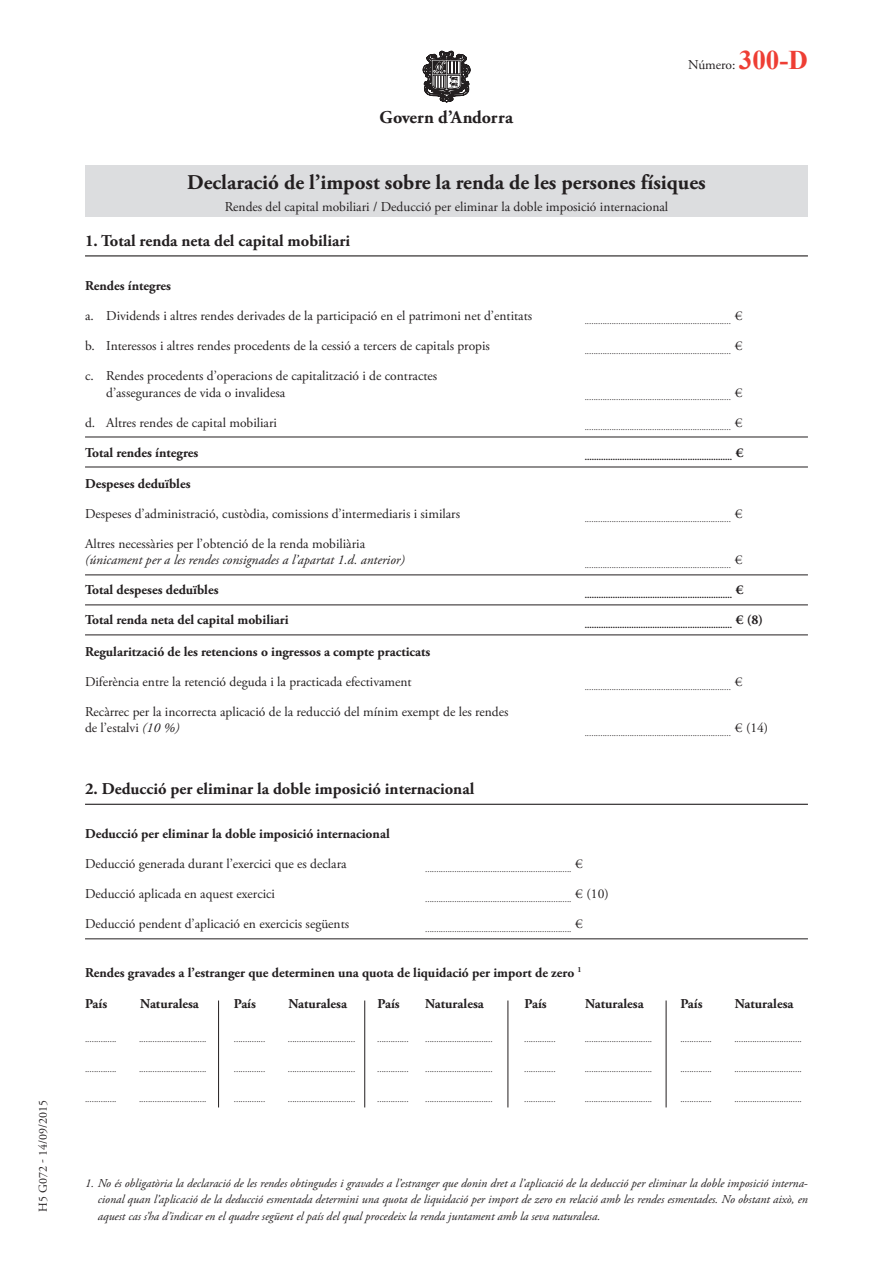
<style>
.page{position:relative;width:893px;height:1263px;background:#fff}
.page>*{position:absolute;margin:0;border:0;box-sizing:border-box;transform-origin:0 0}
.t1{font:700 21px "Adobe Garamond Pro";color:#231f20}
.t2{font:700 18px "Adobe Garamond Pro";color:#231f20}
.t3{font:700 16.5px "Adobe Garamond Pro";color:#231f20}
.t4{font:13.5px/16.5px "Adobe Garamond Pro";color:#231f20}
.t5{font:700 13.5px "Adobe Garamond Pro";color:#231f20}
.t6{font:italic 13.5px "Adobe Garamond Pro";color:#231f20}
.t7{font:italic 12px/16.5px "Adobe Garamond Pro";color:#231f20;text-align:justify}
.t8{font:12px "Adobe Garamond Pro";color:#231f20}
.t9{font:9px "Adobe Garamond Pro";color:#231f20}
.t10{font:700 9px "Adobe Garamond Pro";color:#231f20}
.s1{font-family:"Times New Roman";font-weight:700;font-size:27px;color:#ee3e34}
.s2{font-style:italic}
</style>
<div class="page">
<div style="left:85px;top:166px;width:723px;height:51px;background:#dcdddf"></div>
<svg style="left:423px;top:51px;width:48px;height:52px"></svg>
<hr style="left:85px;top:255px;width:723px;height:1px;background:#231f20">
<hr style="left:85px;top:437px;width:723px;height:1px;background:#231f20">
<hr style="left:85px;top:467px;width:723px;height:1px;background:#231f20">
<hr style="left:85px;top:575px;width:723px;height:1px;background:#231f20">
<hr style="left:85px;top:605px;width:723px;height:1px;background:#231f20">
<hr style="left:85px;top:635px;width:723px;height:1px;background:#231f20">
<hr style="left:85px;top:804px;width:723px;height:1px;background:#231f20">
<hr style="left:85px;top:938px;width:723px;height:1px;background:#231f20">
<hr style="left:218px;top:1000px;width:1px;height:107px;background:#231f20">
<hr style="left:364px;top:1000px;width:1px;height:107px;background:#231f20">
<hr style="left:508px;top:1000px;width:1px;height:107px;background:#231f20">
<hr style="left:666px;top:1000px;width:1px;height:107px;background:#231f20">
<h3 class="t8" style="left:36px;top:1212px;width:113px;rotate:-90deg">H5 G072 - 14/09/2015</h3>
<h2 class="t2" style="left:379px;top:106px;width:135px">Govern d’Andorra</h2>
<h3 class="t4" style="left:688px;top:57px;width:121px">Número: <span class="s1">300-D</span></h3>
<h1 class="t1" style="left:187px;top:170px;width:520px">Declaració de l’impost sobre la renda de les persones físiques</h1>
<h3 class="t4" style="left:225px;top:199px;width:445px">Rendes del capital mobiliari / Deducció per eliminar la doble imposició internacional</h3>
<h3 class="t3" style="left:85px;top:231px;width:267px">1. Total renda neta del capital mobiliari</h3>
<h3 class="t5" style="left:85px;top:278px;width:87px">Rendes íntegres</h3>
<h3 class="t4" style="left:85px;top:308px;width:449px">a. Dividends i altres rendes derivades de la participació en el patrimoni net d’entitats</h3>
<p class="t9" style="left:585px;top:315px;width:159px">................................................................. <sup>€</sup></p>
<h3 class="t4" style="left:85px;top:338px;width:406px">b. Interessos i altres rendes procedents de la cessió a tercers de capitals propis</h3>
<p class="t9" style="left:585px;top:345px;width:159px">................................................................. <sup>€</sup></p>
<h3 class="t4" style="left:106px;top:368px;width:332px;text-indent:-21px">c. Rendes procedents d’operacions de capitalització i de contractes d’assegurances de vida o invalidesa</h3>
<p class="t9" style="left:585px;top:392px;width:159px">................................................................. <sup>€</sup></p>
<h3 class="t4" style="left:85px;top:414px;width:193px">d. Altres rendes de capital mobiliari</h3>
<p class="t9" style="left:585px;top:422px;width:159px">................................................................. <sup>€</sup></p>
<h3 class="t5" style="left:85px;top:444px;width:115px">Total rendes íntegres</h3>
<p class="t10" style="left:585px;top:452px;width:161px">............................................................... <sup>€</sup></p>
<h3 class="t5" style="left:85px;top:476px;width:107px">Despeses deduïbles</h3>
<h3 class="t4" style="left:85px;top:506px;width:377px">Despeses d’administració, custòdia, comissions d’intermediaris i similars</h3>
<p class="t9" style="left:585px;top:513px;width:159px">................................................................. <sup>€</sup></p>
<h3 class="t4" style="left:85px;top:536px;width:282px">Altres necessàries per l’obtenció de la renda mobiliària</h3>
<h3 class="t6" style="left:85px;top:552px;width:321px">(únicament per a les rendes consignades a l’apartat 1.d. anterior)</h3>
<p class="t9" style="left:585px;top:560px;width:159px">................................................................. <sup>€</sup></p>
<h3 class="t5" style="left:85px;top:582px;width:135px">Total despeses deduïbles</h3>
<p class="t10" style="left:585px;top:590px;width:161px">............................................................... <sup>€</sup></p>
<h3 class="t5" style="left:85px;top:612px;width:205px">Total renda neta del capital mobiliari</h3>
<p class="t10" style="left:585px;top:620px;width:180px">............................................................... <sup>€</sup> <sup>(8)</sup></p>
<h3 class="t5" style="left:85px;top:644px;width:347px">Regularització de les retencions o ingressos a compte practicats</h3>
<h3 class="t4" style="left:85px;top:674px;width:328px">Diferència entre la retenció deguda i la practicada efectivament</h3>
<p class="t9" style="left:585px;top:681px;width:159px">................................................................. <sup>€</sup></p>
<h3 class="t4" style="left:85px;top:704px;width:425px">Recàrrec per la incorrecta aplicació de la reducció del mínim exempt de les rendes de l’estalvi <span class="s2">(10 %)</span></h3>
<p class="t9" style="left:585px;top:728px;width:185px">................................................................. <sup>€</sup> <sup>(14)</sup></p>
<h3 class="t3" style="left:85px;top:779px;width:391px">2. Deducció per eliminar la doble imposició internacional</h3>
<h3 class="t5" style="left:85px;top:826px;width:306px">Deducció per eliminar la doble imposició internacional</h3>
<h3 class="t4" style="left:85px;top:856px;width:263px">Deducció generada durant l’exercici que es declara</h3>
<p class="t9" style="left:425px;top:864px;width:159px">................................................................. <sup>€</sup></p>
<h3 class="t4" style="left:85px;top:886px;width:192px">Deducció aplicada en aquest exercici</h3>
<p class="t9" style="left:425px;top:894px;width:185px">................................................................. <sup>€</sup> <sup>(10)</sup></p>
<h3 class="t4" style="left:85px;top:916px;width:266px">Deducció pendent d’aplicació en exercicis següents</h3>
<p class="t9" style="left:425px;top:924px;width:159px">................................................................. <sup>€</sup></p>
<h3 class="t5" style="left:85px;top:964px;width:498px">Rendes gravades a l’estranger que determinen una quota de liquidació per import de zero <sup>1</sup></h3>
<h3 class="t5" style="left:85px;top:996px;width:24px">País</h3>
<h3 class="t5" style="left:140px;top:996px;width:60px">Naturalesa</h3>
<h3 class="t5" style="left:234px;top:996px;width:24px">País</h3>
<h3 class="t5" style="left:288px;top:996px;width:60px">Naturalesa</h3>
<h3 class="t5" style="left:378px;top:996px;width:24px">País</h3>
<h3 class="t5" style="left:425px;top:996px;width:60px">Naturalesa</h3>
<h3 class="t5" style="left:525px;top:996px;width:24px">País</h3>
<h3 class="t5" style="left:585px;top:996px;width:60px">Naturalesa</h3>
<h3 class="t5" style="left:680px;top:996px;width:24px">País</h3>
<h3 class="t5" style="left:735px;top:996px;width:60px">Naturalesa</h3>
<p class="t9" style="left:85px;top:1034px;width:33px">..............</p>
<p class="t9" style="left:139px;top:1034px;width:69px">..............................</p>
<p class="t9" style="left:234px;top:1034px;width:33px">..............</p>
<p class="t9" style="left:288px;top:1034px;width:69px">..............................</p>
<p class="t9" style="left:377px;top:1034px;width:33px">..............</p>
<p class="t9" style="left:425px;top:1034px;width:69px">..............................</p>
<p class="t9" style="left:524px;top:1034px;width:33px">..............</p>
<p class="t9" style="left:585px;top:1034px;width:69px">..............................</p>
<p class="t9" style="left:680px;top:1034px;width:33px">..............</p>
<p class="t9" style="left:734px;top:1034px;width:69px">..............................</p>
<p class="t9" style="left:85px;top:1064px;width:33px">..............</p>
<p class="t9" style="left:139px;top:1064px;width:69px">..............................</p>
<p class="t9" style="left:234px;top:1064px;width:33px">..............</p>
<p class="t9" style="left:288px;top:1064px;width:69px">..............................</p>
<p class="t9" style="left:377px;top:1064px;width:33px">..............</p>
<p class="t9" style="left:425px;top:1064px;width:69px">..............................</p>
<p class="t9" style="left:524px;top:1064px;width:33px">..............</p>
<p class="t9" style="left:585px;top:1064px;width:69px">..............................</p>
<p class="t9" style="left:680px;top:1064px;width:33px">..............</p>
<p class="t9" style="left:734px;top:1064px;width:69px">..............................</p>
<p class="t9" style="left:85px;top:1094px;width:33px">..............</p>
<p class="t9" style="left:139px;top:1094px;width:69px">..............................</p>
<p class="t9" style="left:234px;top:1094px;width:33px">..............</p>
<p class="t9" style="left:288px;top:1094px;width:69px">..............................</p>
<p class="t9" style="left:377px;top:1094px;width:33px">..............</p>
<p class="t9" style="left:425px;top:1094px;width:69px">..............................</p>
<p class="t9" style="left:524px;top:1094px;width:33px">..............</p>
<p class="t9" style="left:585px;top:1094px;width:69px">..............................</p>
<p class="t9" style="left:680px;top:1094px;width:33px">..............</p>
<p class="t9" style="left:734px;top:1094px;width:69px">..............................</p>
<p class="t7" style="left:98px;top:1175px;width:711px;text-indent:-13px">1. No és obligatòria la declaració de les rendes obtingudes i gravades a l’estranger que donin dret a l’aplicació de la deducció per eliminar la doble imposició interna&shy;cional quan l’aplicació de la deducció esmentada determini una quota de liquidació per import de zero en relació amb les rendes esmentades. No obstant això, en aquest cas s’ha d’indicar en el quadre següent el país del qual procedeix la renda juntament amb la seva naturalesa.</p>
</div>
